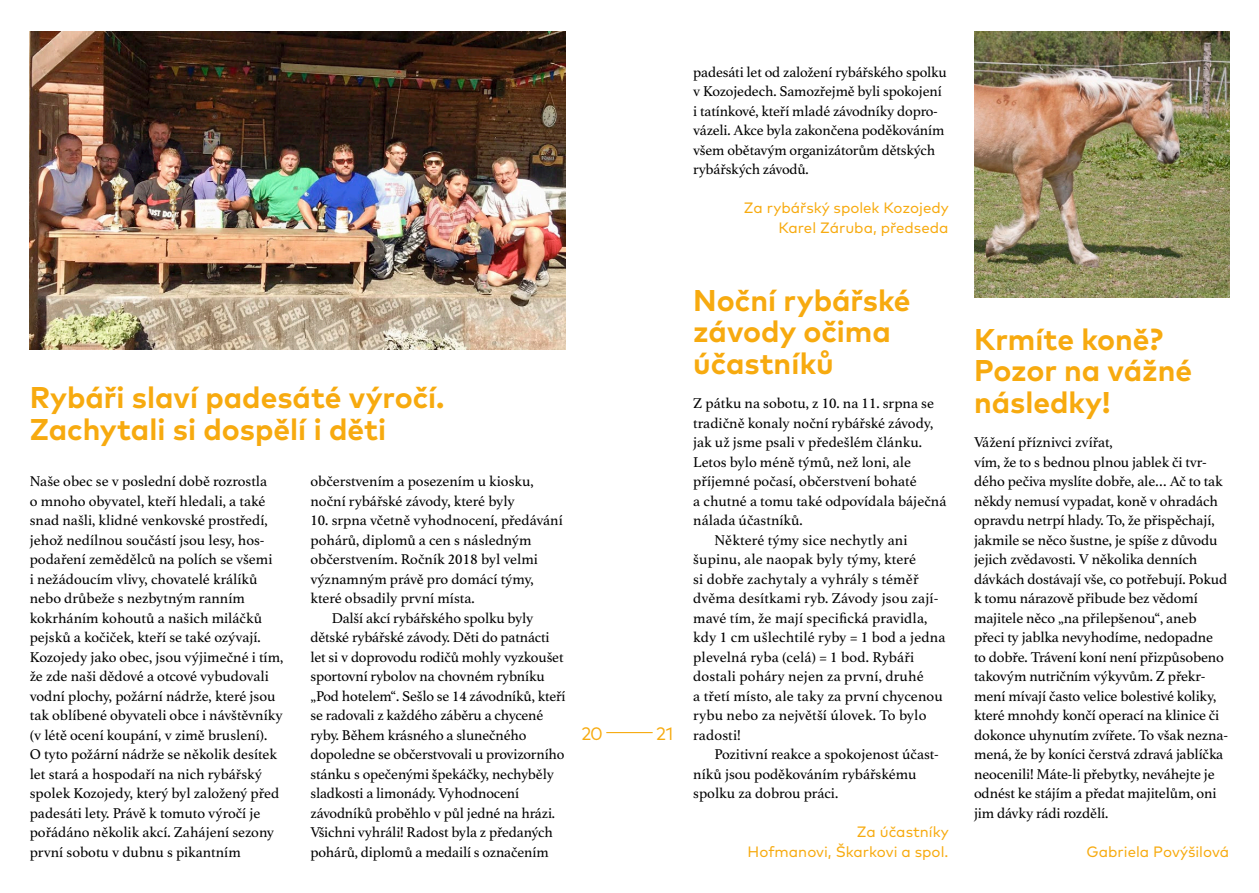
<style>
.page{position:relative;width:1259px;height:893px;background:#fff}
.page>*{position:absolute;margin:0;border:0;box-sizing:border-box;transform-origin:0 0}
.t1{font:700 30px/31.5px "Mark Pro";color:#f7aa0f}
.t2{font:18px "Mark Pro";color:#f7aa0f}
.t3{font:15px/19.5px "Athelas";letter-spacing:-.01em;color:#000}
.t4{font:15px "Athelas";letter-spacing:.01em;color:#000}
.t5{font:15px/19.5px "Mark Pro";color:#f7aa0f;text-align:right}
</style>
<div class="page">
<hr style="left:606px;top:732px;width:46px;height:1px;background:#f7aa0f">
<img style="left:30px;top:32px;width:536px;height:318px">
<img style="left:974px;top:32px;width:255px;height:266px">
<h1 class="t1" style="left:30px;top:379px;width:416px">Rybáři slaví padesáté výročí.<br>Zachytali si dospělí i děti</h1>
<p class="t3" style="left:30px;top:472px;width:255px">Naše obec se v poslední době rozrostla<br>o mnoho obyvatel, kteří hledali, a také snad našli, klidné venkovské prostředí, jehož nedílnou součástí jsou lesy, hos&shy;podaření zemědělců na polích se všemi<br>i nežádoucím vlivy, chovatelé králíků nebo drůbeže s nezbytným ranním kokrháním kohoutů a našich miláčků pejsků a kočiček, kteří se také ozývají.<br>Kozojedy jako obec, jsou výjimečné i tím, že zde naši dědové a otcové vybudovali vodní plochy, požární nádrže, které jsou tak oblíbené obyvateli obce i návštěvníky (v létě ocení koupání, v zimě bruslení).<br>O tyto požární nádrže se několik desítek let stará a hospodaří na nich rybářský spolek Kozojedy, který byl založený před padesáti lety. Právě k tomuto výročí je pořádáno několik akcí. Zahájení sezony první sobotu v dubnu s pikantním</p>
<p class="t3" style="left:310px;top:472px;width:225px">občerstvením a posezením u kiosku, noční rybářské závody, které byly</p>
<p class="t3" style="left:310px;top:511px;width:254px">10. srpna včetně vyhodnocení, předávání</p>
<p class="t3" style="left:310px;top:530px;width:223px">pohárů, diplomů a cen s následným</p>
<p class="t3" style="left:310px;top:550px;width:229px">občerstvením. Ročník 2018 byl velmi</p>
<p class="t3" style="left:310px;top:569px;width:225px">významným právě pro domácí týmy,</p>
<p class="t3" style="left:310px;top:589px;width:166px">které obsadily první místa.</p>
<p class="t3" style="left:332px;top:608px;width:203px">Další akcí rybářského spolku byly</p>
<p class="t3" style="left:310px;top:628px;width:241px">dětské rybářské závody. Děti do patnácti</p>
<p class="t3" style="left:310px;top:647px;width:255px">let si v doprovodu rodičů mohly vyzkoušet</p>
<p class="t3" style="left:310px;top:667px;width:236px">sportovní rybolov na chovném rybníku</p>
<p class="t3" style="left:310px;top:686px;width:257px">„Pod hotelem“. Sešlo se 14 závodníků, kteří</p>
<p class="t3" style="left:310px;top:706px;width:234px">se radovali z každého záběru a chycené</p>
<p class="t3" style="left:310px;top:725px;width:217px">ryby. Během krásného a slunečného</p>
<p class="t3" style="left:310px;top:745px;width:256px">dopoledne se občerstvovali u provizorního</p>
<p class="t3" style="left:310px;top:764px;width:245px">stánku s opečenými špekáčky, nechyběly</p>
<p class="t3" style="left:310px;top:784px;width:210px">sladkosti a limonády. Vyhodnocení</p>
<p class="t3" style="left:310px;top:803px;width:246px">závodníků proběhlo v půl jedné na hrázi.</p>
<p class="t3" style="left:310px;top:823px;width:244px">Všichni vyhráli! Radost byla z předaných</p>
<p class="t3" style="left:310px;top:842px;width:240px">pohárů, diplomů a medailí s označením</p>
<p class="t2" style="left:581px;top:720px;width:23px">20</p>
<p class="t2" style="left:656px;top:720px;width:19px">21</p>
<p class="t3" style="left:693px;top:62px;width:255px">padesáti let od založení rybářského spolku v Kozojedech. Samozřejmě byli spokojení i tatínkové, kteří mladé závodníky dopro&shy;vázeli. Akce byla zakončena poděkováním všem obětavým organizátorům dětských rybářských závodů.</p>
<p class="t5" style="left:744px;top:197px;width:206px">Za rybářský spolek Kozojedy<br>Karel Záruba, předseda</p>
<h1 class="t1" style="left:693px;top:282px;width:219px">Noční rybářské závody očima účastníků</h1>
<p class="t3" style="left:693px;top:394px;width:242px">Z pátku na sobotu, z 10. na 11. srpna se</p>
<p class="t3" style="left:693px;top:413px;width:241px">tradičně konaly noční rybářské závody,</p>
<p class="t3" style="left:693px;top:433px;width:230px">jak už jsme psali v předešlém článku.</p>
<p class="t3" style="left:693px;top:452px;width:219px">Letos bylo méně týmů, než loni, ale</p>
<p class="t3" style="left:693px;top:472px;width:225px">příjemné počasí, občerstvení bohaté</p>
<p class="t3" style="left:693px;top:491px;width:255px">a chutné a tomu také odpovídala báječná</p>
<p class="t3" style="left:693px;top:511px;width:111px">nálada účastníků.</p>
<p class="t4" style="left:714px;top:531px;width:195px">Některé týmy sice nechytly ani</p>
<p class="t4" style="left:693px;top:551px;width:224px">šupinu, ale naopak byly týmy, které</p>
<p class="t4" style="left:693px;top:570px;width:227px">si dobře zachytaly a vyhrály s téměř</p>
<p class="t4" style="left:693px;top:590px;width:247px">dvěma desítkami ryb. Závody jsou zají-</p>
<p class="t4" style="left:693px;top:609px;width:236px">mavé tím, že mají specifická pravidla,</p>
<p class="t4" style="left:693px;top:629px;width:254px">kdy 1 cm ušlechtilé ryby = 1 bod a jedna</p>
<p class="t4" style="left:693px;top:648px;width:223px">plevelná ryba (celá) = 1 bod. Rybáři</p>
<p class="t4" style="left:693px;top:668px;width:232px">dostali poháry nejen za první, druhé</p>
<p class="t4" style="left:693px;top:687px;width:251px">a třetí místo, ale taky za první chycenou</p>
<p class="t4" style="left:693px;top:707px;width:235px">rybu nebo za největší úlovek. To bylo</p>
<p class="t4" style="left:693px;top:726px;width:49px">radosti!</p>
<p class="t3" style="left:714px;top:745px;width:226px">Pozitivní reakce a spokojenost účast-</p>
<p class="t3" style="left:693px;top:764px;width:225px">níků jsou poděkováním rybářskému</p>
<p class="t3" style="left:693px;top:784px;width:146px">spolku za dobrou práci.</p>
<p class="t5" style="left:747px;top:821px;width:203px">Za účastníky<br>Hofmanovi, Škarkovi a spol.</p>
<h1 class="t1" style="left:974px;top:321px;width:220px">Krmíte koně?<br>Pozor na vážné následky!</h1>
<p class="t3" style="left:974px;top:433px;width:256px">Vážení příznivci zvířat,<br>vím, že to s bednou plnou jablek či tvr&shy;dého pečiva myslíte dobře, ale… Ač to tak někdy nemusí vypadat, koně v ohradách opravdu netrpí hlady. To, že přispěchají, jakmile se něco šustne, je spíše z důvodu jejich zvědavosti. V několika denních dávkách dostávají vše, co potřebují. Pokud k tomu nárazově přibude bez vědomí majitele něco „na přilepšenou“, aneb přeci ty jablka nevyhodíme, nedopadne to dobře. Trávení koní není přizpůsobeno takovým nutričním výkyvům. Z překr&shy;mení mívají často velice bolestivé koliky, které mnohdy končí operací na klinice či dokonce uhynutím zvířete. To však nezna&shy;mená, že by koníci čerstvá zdravá jablíčka neocenili! Máte-li přebytky, neváhejte je odnést ke stájím a předat majitelům, oni jim dávky rádi rozdělí.</p>
<p class="t5" style="left:1086px;top:840px;width:144px">Gabriela Povýšilová</p>
</div>
